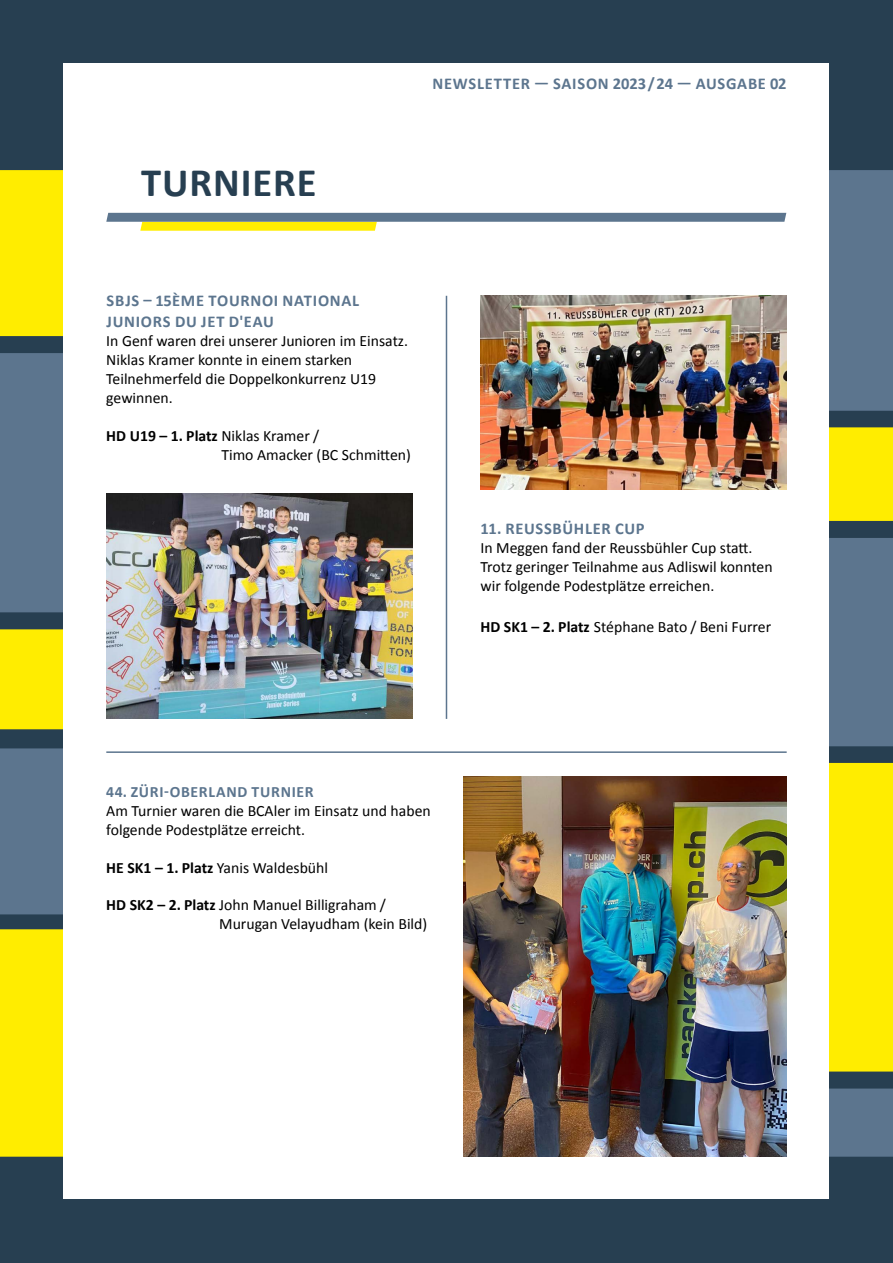
<style>
.page{position:relative;width:893px;height:1263px;background:#273f51}
.page>*{position:absolute;margin:0;border:0;box-sizing:border-box;transform-origin:0 0}
.t1{font:700 40.5px "Calibri";letter-spacing:.02em;color:#273f51}
.t2{font:700 16.5px/21px "Calibri";letter-spacing:.04em;color:#5c758e}
.t3{font:15.75px/18.9px "Calibri";color:#000}
.t4{font:700 15.75px "Calibri";letter-spacing:.04em;color:#5c758e}
.s1{font-weight:700}
</style>
<div class="page">
<div style="left:0;top:170px;width:64px;height:166px;background:#ffed00"></div>
<div style="left:0;top:353px;width:64px;height:259px;background:#5c758e"></div>
<div style="left:829px;top:763px;width:64px;height:308px;background:#ffed00"></div>
<div style="left:0;top:629px;width:64px;height:100px;background:#ffed00"></div>
<div style="left:829px;top:538px;width:64px;height:208px;background:#5c758e"></div>
<div style="left:829px;top:427px;width:64px;height:94px;background:#ffed00"></div>
<div style="left:829px;top:170px;width:64px;height:241px;background:#5c758e"></div>
<div style="left:0;top:748px;width:64px;height:166px;background:#5c758e"></div>
<div style="left:0;top:929px;width:64px;height:228px;background:#ffed00"></div>
<div style="left:829px;top:1088px;width:64px;height:69px;background:#5c758e"></div>
<div style="left:64px;top:64px;width:765px;height:1135px;background:#fff"></div>
<svg style="left:106px;top:213px;width:680px;height:18px"></svg>
<hr style="left:446px;top:296px;width:1px;height:423px;background:#5c758e">
<hr style="left:106px;top:751px;width:681px;height:2px;background:#5c758e">
<img style="left:463px;top:777px;width:324px;height:380px">
<img style="left:480px;top:296px;width:307px;height:194px">
<img style="left:106px;top:494px;width:306px;height:225px">
<h1 class="t1" style="left:141px;top:154px;width:177px">TURNIERE</h1>
<p class="t2" style="left:433px;top:73px;width:356px">NEWSLETTER — SAISON 2023/24 — AUSGABE 02</p>
<p class="t2" style="left:107px;top:290px;width:254px">SBJS – 15ÈME TOURNOI NATIONAL<br>JUNIORS DU JET D'EAU</p>
<p class="t3" style="left:106px;top:331px;width:303px">In Genf waren drei unserer Junioren im Einsatz.<br>Niklas Kramer konnte in einem starken Teilnehmerfeld die Doppelkonkurrenz U19 gewinnen.</p>
<p class="t3" style="left:221px;top:426px;width:191px;text-indent:-115px"><span class="s1">HD U19 – 1. Platz</span> Niklas Kramer /<br>Timo Amacker (BC Schmitten)</p>
<p class="t2" style="left:480px;top:518px;width:166px">11. REUSSBÜHLER CUP</p>
<p class="t3" style="left:480px;top:538px;width:294px">In Meggen fand der Reussbühler Cup statt.<br>Trotz geringer Teilnahme aus Adliswil konnten wir folgende Podestplätze erreichen.</p>
<p class="t3" style="left:480px;top:616px;width:292px"><span class="s1">HD SK1 – 2. Platz</span> Stéphane Bato / Beni Furrer</p>
<p class="t4" style="left:106px;top:780px;width:209px">44. ZÜRI-OBERLAND TURNIER</p>
<p class="t3" style="left:106px;top:801px;width:326px">Am Turnier waren die BCAler im Einsatz und haben folgende Podestplätze erreicht.</p>
<p class="t3" style="left:106px;top:857px;width:223px"><span class="s1">HE SK1 – 1. Platz</span> Yanis Waldesbühl</p>
<p class="t3" style="left:219px;top:895px;width:210px;text-indent:-113px"><span class="s1">HD SK2 – 2. Platz</span> John Manuel Billigraham /<br>Murugan Velayudham (kein Bild)</p>
</div>
